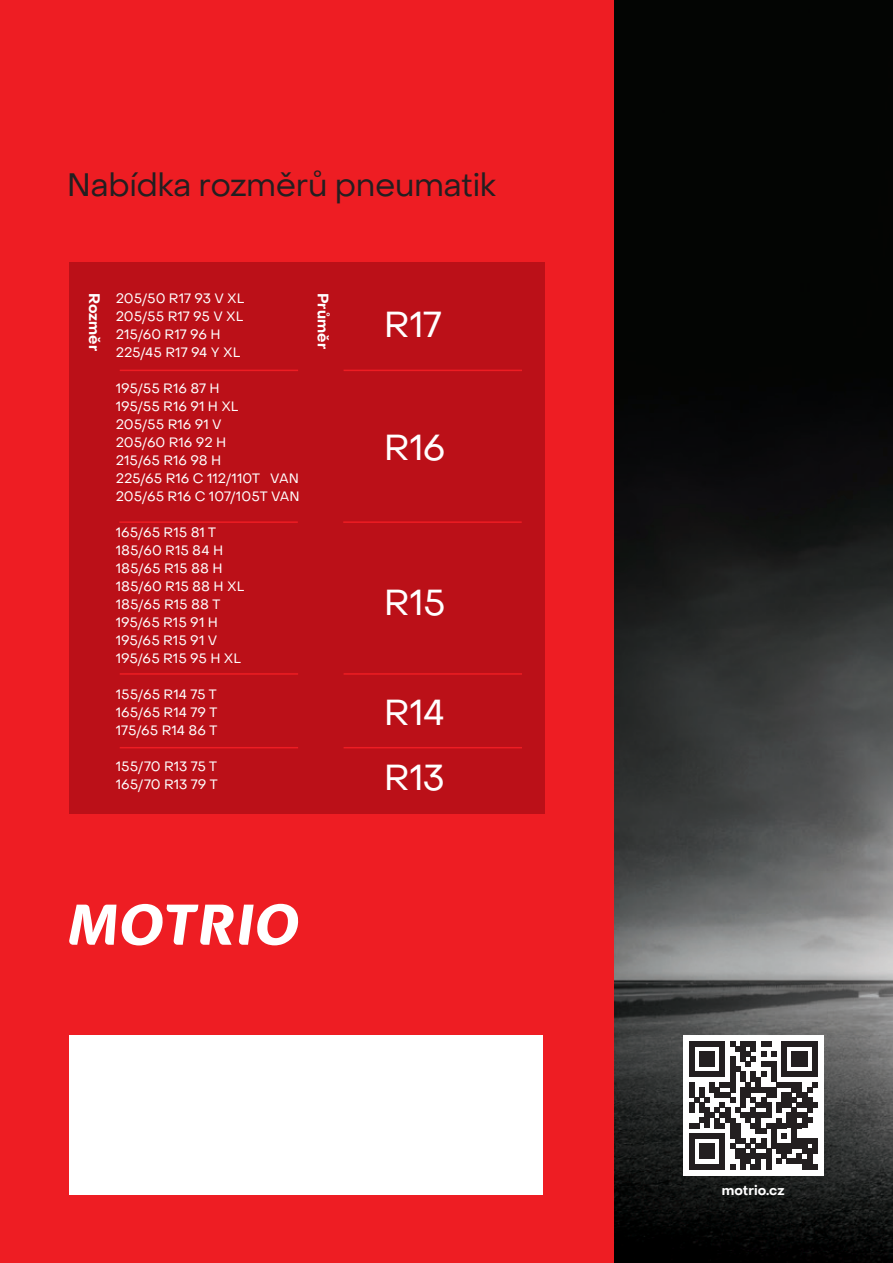
<style>
.page{position:relative;width:893px;height:1263px;background:#fff}
.page>*{position:absolute;margin:0;border:0;box-sizing:border-box;transform-origin:0 0}
.t1{font:36px/65.6px "PP Object Sans";letter-spacing:-.005em;color:#fff}
.t2{font:32.25px "PP Object Sans";letter-spacing:-.015em;color:#231f20}
.t3{font:700 15px "PP Object Sans";letter-spacing:.01em;color:#fff}
.t4{font:13.5px/18px "PP Object Sans";letter-spacing:.005em;color:#fff}
.t5{font:700 13.5px "PP Object Sans";color:#fff}
</style>
<div class="page">
<img style="left:613px;top:0;width:280px;height:1263px">
<div style="left:0;top:0;width:613px;height:1263px;background:#ee1d23"></div>
<svg style="left:69px;top:904px;width:229px;height:41px"></svg>
<div style="left:69px;top:1035px;width:474px;height:160px;background:#fff"></div>
<div style="left:69px;top:263px;width:475px;height:551px;background:#bb1018"></div>
<hr style="left:120px;top:370px;width:178px;height:1px;background:#ee1d23">
<hr style="left:344px;top:370px;width:178px;height:1px;background:#ee1d23">
<hr style="left:119px;top:521px;width:179px;height:2px;background:#ee1d23">
<hr style="left:343px;top:521px;width:179px;height:2px;background:#ee1d23">
<hr style="left:120px;top:673px;width:178px;height:2px;background:#ee1d23">
<hr style="left:344px;top:673px;width:178px;height:2px;background:#ee1d23">
<hr style="left:120px;top:747px;width:178px;height:1px;background:#ee1d23">
<hr style="left:344px;top:747px;width:178px;height:1px;background:#ee1d23">
<div style="left:683px;top:1035px;width:140px;height:140px;background:#fff"></div>
<svg style="left:689px;top:1041px;width:128px;height:128px"></svg>
<h2 class="t2" style="left:67px;top:166px;width:431px">Nabídka rozměrů pneumatik</h2>
<p class="t4" style="left:116px;top:289px;width:130px">205/50 R17 93 V XL<br>205/55 R17 95 V XL<br>215/60 R17 96 H<br>225/45 R17 94 Y XL</p>
<p class="t4" style="left:116px;top:379px;width:185px">195/55 R16 87 H<br>195/55 R16 91 H XL<br>205/55 R16 91 V<br>205/60 R16 92 H<br>215/65 R16 98 H<br>225/65 R16 C 112/110T VAN<br>205/65 R16 C 107/105T VAN</p>
<p class="t4" style="left:116px;top:523px;width:130px">165/65 R15 81 T<br>185/60 R15 84 H<br>185/65 R15 88 H<br>185/60 R15 88 H XL<br>185/65 R15 88 T<br>195/65 R15 91 H<br>195/65 R15 91 V<br>195/65 R15 95 H XL</p>
<p class="t4" style="left:116px;top:685px;width:103px;text-align:justify">155/65 R14 75 T 165/65 R14 79 T 175/65 R14 86 T</p>
<p class="t4" style="left:116px;top:757px;width:103px">155/70 R13 75 T<br>165/70 R13 79 T</p>
<p class="t3" style="left:104px;top:293px;width:60px;rotate:90deg">Rozměr</p>
<p class="t3" style="left:332px;top:293px;width:58px;rotate:90deg">Průměr</p>
<h1 class="t1" style="left:384px;top:292px;width:59px">R17</h1>
<h1 class="t1" style="left:384px;top:415px;width:63px">R16</h1>
<h1 class="t1" style="left:384px;top:570px;width:63px">R15</h1>
<h1 class="t1" style="left:384px;top:679px;width:63px">R14<br>R13</h1>
<p class="t5" style="left:722px;top:1182px;width:64px">motrio.cz</p>
</div>
